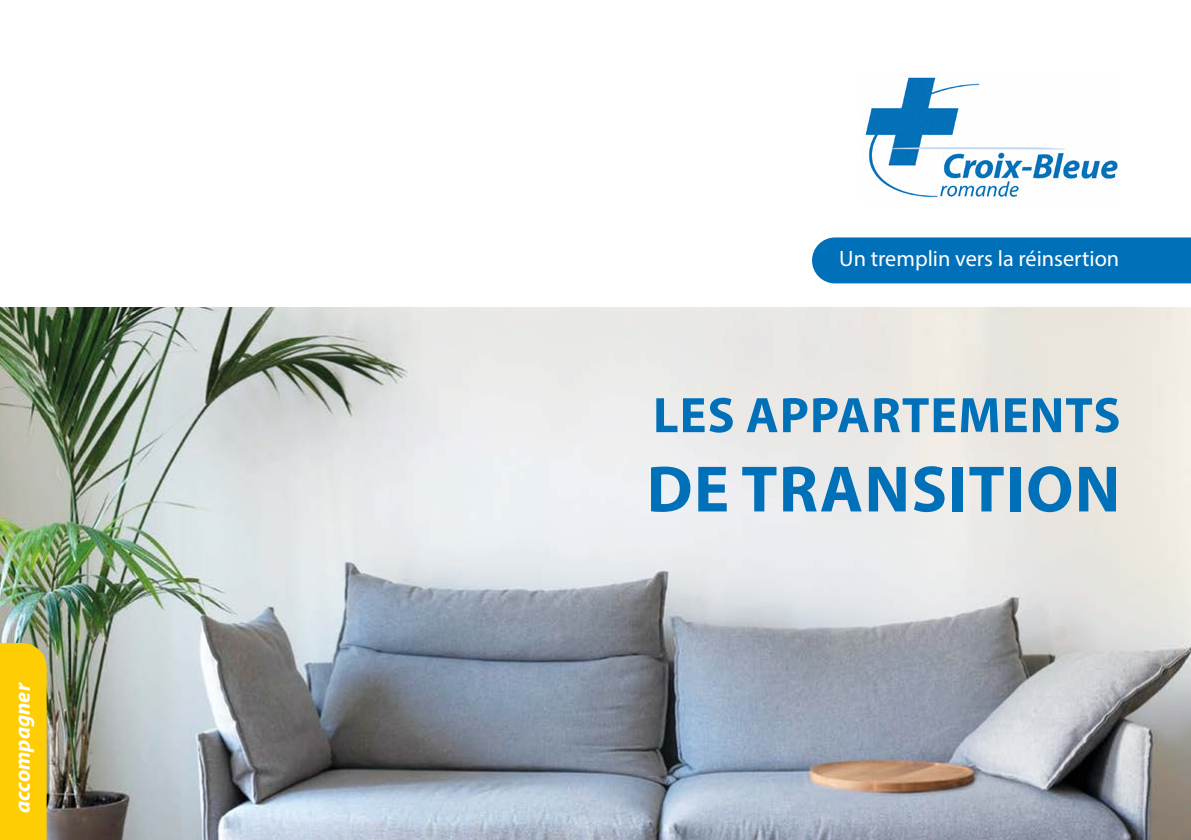
<style>
.page{position:relative;width:1191px;height:840px;background:#fff}
.page>*{position:absolute;margin:0;border:0;box-sizing:border-box;transform-origin:0 0}
.t1{font:700 66px "Myriad Pro";letter-spacing:.02em;color:#0070b8}
.t2{font:700 50.2px "Myriad Pro";letter-spacing:.02em;color:#0070b8}
.t3{font:22.2px "Myriad Pro";color:#fff}
.t4{font:italic 700 22px "Myriad Pro";color:#fff}
</style>
<div class="page">
<img style="left:0;top:308px;width:1191px;height:531px">
<div style="left:0;top:642px;width:47px;height:197px;background:#ffcd04"></div>
<div style="left:812px;top:237px;width:379px;height:46px;background:#0070b8"></div>
<img style="left:864px;top:72px;width:254px;height:128px">
<p class="t4" style="left:8px;top:812px;width:132px;rotate:-90deg">accompagner</p>
<p class="t3" style="left:839px;top:244px;width:281px">Un tremplin vers la réinsertion</p>
<h2 class="t2" style="left:653px;top:382px;width:469px">LES APPARTEMENTS</h2>
<h1 class="t1" style="left:646px;top:446px;width:475px">DE TRANSITION</h1>
</div>
